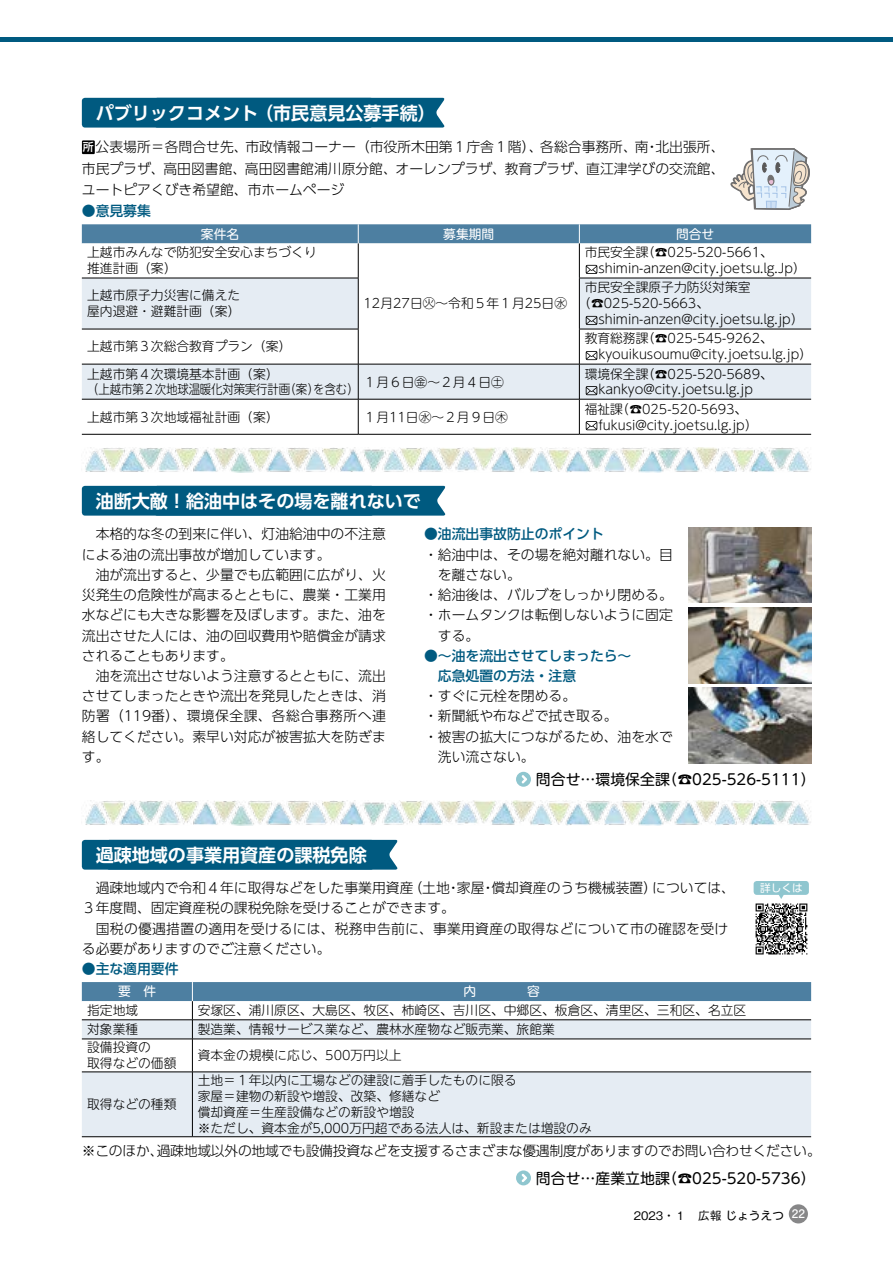
<style>
.page{position:relative;width:893px;height:1263px;background:#fff}
.page>*{position:absolute;margin:0;border:0;box-sizing:border-box;transform-origin:0 0}
.t1{font:700 18px "UD Shin Go Pro De";color:#fff}
.t2{font:14.85px "UD Shin M Go Pr 6 N";color:#000}
.t3{font:300 13.8px/20.2px "UD Shin Go Pr 6 N";color:#000}
.t4{font:300 13.8px "UD Shin Go Pr 6 N";letter-spacing:-.02em;color:#000}
.t5{font:500 13.8px/20.2px "UD Shin Go Pr 6 N";color:#005a80}
.t6{font:300 12.75px/15.9px "UD Shin M Go Pr 6 N";color:#000}
.t7{font:300 12.75px/15.9px "UD Shin M Go Pr 6 N";letter-spacing:-.02em;color:#000}
.t8{font:12.75px "UD Shin M Go Pr 6 N";color:#fff}
.t9{font:500 11.7px "Gothic BBB Pro";color:#000}
.t10{font:10.65px "UD Shin Go Pr 6 N";color:#fff}
.s1{font-weight:500;font-size:10.95px;color:#fff}
.s2{font-family:"UD Shin Go NT Pro";font-weight:400}
</style>
<div class="page">
<hr style="left:0;top:37px;width:893px;height:4px;background:#005a80">
<div style="left:789px;top:1204px;width:19px;height:19px;background:#878788;border-radius:50%"></div>
<img style="left:85px;top:448px;width:726px;height:25px">
<img style="left:85px;top:800px;width:726px;height:26px">
<div style="left:82px;top:140px;width:13px;height:14px;background:#000"></div>
<svg style="left:82px;top:243px;width:729px;height:191px"></svg>
<svg style="left:82px;top:278px;width:729px;height:121px;fill:#e5ecf3"></svg>
<div style="left:82px;top:224px;width:729px;height:19px;background:#4d7fa1"></div>
<hr style="left:358px;top:243px;width:1px;height:35px;background:#000">
<hr style="left:579px;top:243px;width:1px;height:35px;background:#000">
<hr style="left:82px;top:278px;width:276px;height:1px;background:#000">
<hr style="left:358px;top:278px;width:1px;height:51px;background:#000">
<hr style="left:579px;top:278px;width:232px;height:1px;background:#000">
<hr style="left:579px;top:278px;width:1px;height:51px;background:#000">
<hr style="left:82px;top:329px;width:276px;height:1px;background:#000">
<hr style="left:358px;top:329px;width:1px;height:35px;background:#000">
<hr style="left:579px;top:329px;width:232px;height:1px;background:#000">
<hr style="left:579px;top:329px;width:1px;height:35px;background:#000">
<hr style="left:82px;top:364px;width:276px;height:1px;background:#000">
<hr style="left:358px;top:364px;width:221px;height:1px;background:#000">
<hr style="left:358px;top:364px;width:1px;height:35px;background:#000">
<hr style="left:579px;top:364px;width:232px;height:1px;background:#000">
<hr style="left:579px;top:364px;width:1px;height:35px;background:#000">
<hr style="left:82px;top:399px;width:276px;height:1px;background:#000">
<hr style="left:358px;top:399px;width:221px;height:1px;background:#000">
<hr style="left:358px;top:399px;width:1px;height:35px;background:#000">
<hr style="left:579px;top:399px;width:232px;height:1px;background:#000">
<hr style="left:579px;top:399px;width:1px;height:35px;background:#000">
<hr style="left:82px;top:434px;width:276px;height:1px;background:#000">
<hr style="left:358px;top:434px;width:221px;height:1px;background:#000">
<hr style="left:579px;top:434px;width:232px;height:1px;background:#000">
<svg style="left:586px;top:265px;width:11px;height:9px"></svg>
<svg style="left:586px;top:316px;width:11px;height:9px"></svg>
<svg style="left:586px;top:351px;width:11px;height:9px"></svg>
<svg style="left:586px;top:386px;width:11px;height:9px"></svg>
<svg style="left:586px;top:421px;width:11px;height:9px"></svg>
<svg style="left:516px;top:1170px;width:15px;height:15px"></svg>
<svg style="left:516px;top:772px;width:15px;height:15px"></svg>
<div style="left:82px;top:98px;width:363px;height:30px;background:#005a80"></div>
<svg style="left:82px;top:1040px;width:729px;height:96px;fill:#e5ecf3"></svg>
<svg style="left:82px;top:982px;width:729px;height:57px"></svg>
<hr style="left:82px;top:1039px;width:110px;height:1px;background:#000">
<hr style="left:192px;top:1039px;width:619px;height:1px;background:#000">
<hr style="left:192px;top:1039px;width:1px;height:33px;background:#000">
<hr style="left:82px;top:1072px;width:110px;height:1px;background:#000">
<hr style="left:192px;top:1072px;width:619px;height:1px;background:#000">
<hr style="left:192px;top:1072px;width:1px;height:64px;background:#000">
<hr style="left:82px;top:1136px;width:110px;height:1px;background:#000">
<hr style="left:192px;top:1136px;width:619px;height:1px;background:#000">
<div style="left:82px;top:840px;width:316px;height:30px;background:#005a80"></div>
<div style="left:82px;top:486px;width:364px;height:30px;background:#005a80"></div>
<img style="left:755px;top:903px;width:53px;height:52px">
<div style="left:754px;top:881px;width:55px;height:14px;background:#8fc6cf;border-radius:3px"></div>
<svg style="left:779px;top:895px;width:5px;height:4px"></svg>
<svg style="left:730px;top:148px;width:80px;height:62px"></svg>
<img style="left:689px;top:527px;width:122px;height:76px">
<img style="left:689px;top:688px;width:122px;height:75px">
<img style="left:689px;top:608px;width:122px;height:75px">
<h1 class="t1" style="left:96px;top:98px;width:342px">パブリックコメント（市民意見公募手続）</h1>
<p class="t3" style="left:82px;top:136px;width:644px;line-height:21.3px;text-align:justify"><span class="s1">所</span>公表場所＝各問合せ先、市政情報コーナー（市役所木田第１庁舎１階）、各総合事務所、南・北出張所、市民プラザ、高田図書館、高田図書館浦川原分館、オーレンプラザ、教育プラザ、直江津学びの交流館、ユートピアくびき希望館、市ホームページ</p>
<p class="t5" style="left:82px;top:200px;width:71px">●意見募集</p>
<p class="t8" style="left:201px;top:223px;width:40px">案件名</p>
<p class="t8" style="left:443px;top:223px;width:53px">募集期間</p>
<p class="t8" style="left:676px;top:223px;width:40px">問合せ</p>
<p class="t6" style="left:87px;top:244px;width:231px">上越市みんなで防犯安全安心まちづくり推進計画（案）</p>
<p class="t6" style="left:364px;top:295px;width:205px">12月27日㊋～令和５年１月25日㊌</p>
<p class="t6" style="left:598px;top:244px;width:209px;text-indent:-14px">市民安全課（☎025-520-5661、shimin-anzen@city.joetsu.lg.Jp）</p>
<p class="t6" style="left:87px;top:287px;width:155px">上越市原子力災害に備えた屋内退避・避難計画（案）</p>
<p class="t6" style="left:578px;top:279px;width:174px;text-indent:6px">市民安全課原子力防災対策室（☎025-520-5663、</p>
<p class="t6" style="left:598px;top:311px;width:207px">shimin-anzen@city.joetsu.lg.jp）</p>
<p class="t6" style="left:87px;top:338px;width:206px">上越市第３次総合教育プラン（案）</p>
<p class="t6" style="left:598px;top:330px;width:215px;text-indent:-14px">教育総務課（☎025-545-9262、kyouikusoumu@city.joetsu.lg.jp）</p>
<p class="t7" style="left:87px;top:365px;width:273px">上越市第４次環境基本計画（案）<br>（上越市第２次地球温暖化対策実行計画（案）を含む）</p>
<p class="t6" style="left:364px;top:373px;width:142px">１月６日㊎～２月４日㊏</p>
<p class="t6" style="left:585px;top:365px;width:190px;text-align:center">環境保全課（☎025-520-5689、kankyo@city.joetsu.lg.jp</p>
<p class="t6" style="left:87px;top:408px;width:193px">上越市第３次地域福祉計画（案）</p>
<p class="t6" style="left:364px;top:408px;width:146px">１月11日㊌～２月９日㊍</p>
<p class="t6" style="left:598px;top:400px;width:161px;text-indent:-14px">福祉課（☎025-520-5693、fukusi@city.joetsu.lg.jp）</p>
<h1 class="t1" style="left:96px;top:486px;width:327px">油断大敵！給油中はその場を離れないで</h1>
<p class="t3" style="left:82px;top:524px;width:306px">　本格的な冬の到来に伴い、灯油給油中の不注意による油の流出事故が増加しています。<br>　油が流出すると、少量でも広範囲に広がり、火災発生の危険性が高まるとともに、農業・工業用水などにも大きな影響を及ぼします。また、油を流出させた人には、油の回収費用や賠償金が請求されることもあります。<br>　油を流出させないよう注意するとともに、流出させてしまったときや流出を発見したときは、消防署（119番）、環境保全課、各総合事務所へ連絡してください。素早い対応が被害拡大を防ぎます。</p>
<h1 class="t1" style="left:96px;top:840px;width:273px">過疎地域の事業用資産の課税免除</h1>
<p class="t5" style="left:424px;top:524px;width:181px">●油流出事故防止のポイント</p>
<p class="t3" style="left:424px;top:544px;width:250px">・給油中は、その場を絶対離れない。目</p>
<p class="t3" style="left:438px;top:564px;width:84px">を離さない。</p>
<p class="t3" style="left:424px;top:584px;width:250px">・給油後は、バルブをしっかり閉める。</p>
<p class="t3" style="left:424px;top:604px;width:250px">・ホームタンクは転倒しないように固定</p>
<p class="t3" style="left:438px;top:625px;width:43px">する。</p>
<p class="t5" style="left:424px;top:645px;width:209px">●～油を流出させてしまったら～　応急処置の方法・注意</p>
<p class="t3" style="left:424px;top:685px;width:154px">・すぐに元栓を閉める。</p>
<p class="t3" style="left:424px;top:705px;width:195px">・新聞紙や布などで拭き取る。</p>
<p class="t3" style="left:424px;top:726px;width:250px">・被害の拡大につながるため、油を水で</p>
<p class="t3" style="left:438px;top:746px;width:98px">洗い流さない。</p>
<p class="t2" style="left:536px;top:767px;width:281px">問合せ…環境保全課（☎025-526-5111）</p>
<p class="t3" style="left:82px;top:877px;width:655px">　過疎地域内で令和４年に取得などをした事業用資産（土地・家屋・償却資産のうち機械装置）については、３年度間、固定資産税の課税免除を受けることができます。<br>　国税の優遇措置の適用を受けるには、税務申告前に、事業用資産の取得などについて市の確認を受ける必要がありますのでご注意ください。</p>
<p class="t5" style="left:82px;top:958px;width:98px">●主な適用要件</p>
<p class="t8" style="left:118px;top:981px;width:40px">要　件</p>
<p class="t6" style="left:87px;top:1001px;width:53px">指定地域</p>
<p class="t6" style="left:198px;top:1001px;width:550px">安塚区、浦川原区、大島区、牧区、柿崎区、吉川区、中郷区、板倉区、清里区、三和区、名立区</p>
<p class="t6" style="left:87px;top:1021px;width:53px">対象業種</p>
<p class="t6" style="left:198px;top:1021px;width:359px">製造業、情報サービス業など、農林水産物など販売業、旅館業</p>
<p class="t6" style="left:87px;top:1039px;width:91px">設備投資の<br>取得などの価額</p>
<p class="t6" style="left:198px;top:1047px;width:205px">資本金の規模に応じ、500万円以上</p>
<p class="t6" style="left:87px;top:1096px;width:91px">取得などの種類</p>
<p class="t10" style="left:760px;top:879px;width:44px">詳しくは</p>
<p class="t6" style="left:198px;top:1072px;width:396px">土地＝１年以内に工場などの建設に着手したものに限る<br>家屋＝建物の新設や増設、改築、修繕など<br>償却資産＝生産設備などの新設や増設<br>※ただし、資本金が5,000万円超である法人は、新設または増設のみ</p>
<p class="t4" style="left:82px;top:1139px;width:741px">※このほか、過疎地域以外の地域でも設備投資などを支援するさまざまな優遇制度がありますのでお問い合わせください。</p>
<p class="t2" style="left:536px;top:1165px;width:281px">問合せ…産業立地課（☎025-520-5736）</p>
<p class="t9" style="left:634px;top:1206px;width:173px">2023・１　広報 <span class="s2">じょうえつ</span> <sup>22</sup></p>
</div>
